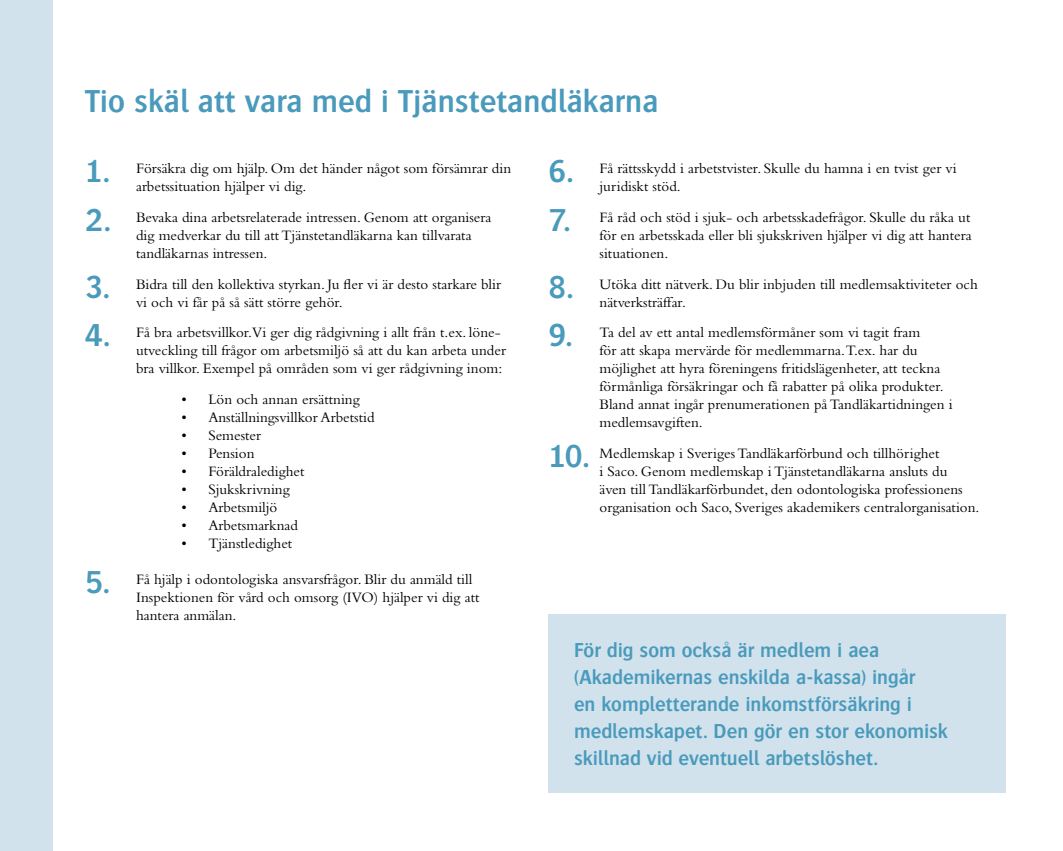
<style>
.page{position:relative;width:1063px;height:851px;background:#fff}
.page>*{position:absolute;margin:0;border:0;box-sizing:border-box;transform-origin:0 0}
.t1{font:600 33px "Bosis";color:#499abb}
.t2{font:600 21px/27px "Bosis";letter-spacing:-.005em;color:#499abb}
.t3{font:15px/18px "Bembo";color:#000}
.s1{font-family:"Bosis";font-weight:600;font-size:33px;color:#499abb}
</style>
<div class="page">
<div style="left:0;top:0;width:53px;height:850px;background:#d1e2ed"></div>
<div style="left:549px;top:614px;width:457px;height:179px;background:#d1e2ed"></div>
<h1 class="t1" style="left:85px;top:84px;width:575px">Tio skäl att vara med i Tjänstetandläkarna</h1>
<p class="t3" style="left:136px;top:159px;width:377px;text-indent:-51px"><span class="s1">1.</span> Försäkra dig om hjälp. Om det händer något som försämrar din arbetssituation hjälper vi dig.</p>
<p class="t3" style="left:136px;top:208px;width:357px;text-indent:-51px"><span class="s1">2.</span> Bevaka dina arbetsrelaterade intressen. Genom att organisera dig medverkar du till att Tjänstetandläkarna kan tillvarata tandläkarnas intressen.</p>
<p class="t3" style="left:136px;top:274px;width:366px;text-indent:-51px"><span class="s1">3.</span> Bidra till den kollektiva styrkan. Ju fler vi är desto starkare blir vi och vi får på så sätt större gehör.</p>
<p class="t3" style="left:136px;top:323px;width:371px;text-indent:-51px"><span class="s1">4.</span> Få bra arbetsvillkor.Vi ger dig rådgivning i allt från t.ex. löne&shy;utveckling till frågor om arbetsmiljö så att du kan arbeta under bra villkor. Exempel på områden som vi ger rådgivning inom:</p>
<p class="t3" style="left:181px;top:390px;width:180px">• Lön och annan ersättning</p>
<p class="t3" style="left:181px;top:408px;width:195px">• Anställningsvillkor Arbetstid</p>
<p class="t3" style="left:181px;top:426px;width:81px">• Semester</p>
<p class="t3" style="left:181px;top:444px;width:75px">• Pension</p>
<p class="t3" style="left:181px;top:462px;width:125px">• Föräldraledighet</p>
<p class="t3" style="left:181px;top:480px;width:110px">• Sjukskrivning</p>
<p class="t3" style="left:181px;top:498px;width:98px">• Arbetsmiljö</p>
<p class="t3" style="left:181px;top:516px;width:118px">• Arbetsmarknad</p>
<p class="t3" style="left:181px;top:534px;width:112px">• Tjänstledighet</p>
<p class="t3" style="left:136px;top:570px;width:345px;text-indent:-51px"><span class="s1">5.</span> Få hjälp i odontologiska ansvarsfrågor. Blir du anmäld till<br>Inspektionen för vård och omsorg (IVO) hjälper vi dig att hantera anmälan.</p>
<p class="t3" style="left:600px;top:159px;width:359px;text-indent:-51px"><span class="s1">6.</span> Få rättsskydd i arbetstvister. Skulle du hamna i en tvist ger vi juridiskt stöd.</p>
<p class="t3" style="left:600px;top:208px;width:374px;text-align:justify;text-indent:-51px"><span class="s1">7.</span> Få råd och stöd i sjuk- och arbetsskadefrågor. Skulle du råka ut för en arbetsskada eller bli sjukskriven hjälper vi dig att hantera situationen.</p>
<p class="t3" style="left:600px;top:274px;width:380px;text-indent:-51px"><span class="s1">8.</span> Utöka ditt nätverk. Du blir inbjuden till medlemsaktiviteter och nätverksträffar.</p>
<p class="t3" style="left:600px;top:323px;width:355px;text-indent:-51px"><span class="s1">9.</span> Ta del av ett antal medlemsförmåner som vi tagit fram<br>för att skapa mervärde för medlemmarna.T.ex. har du möjlighet att hyra föreningens fritidslägenheter, att teckna förmånliga försäkringar och få rabatter på olika produkter.<br>Bland annat ingår prenumerationen på Tandläkartidningen i medlemsavgiften.</p>
<p class="t3" style="left:600px;top:444px;width:381px;text-indent:-51px"><span class="s1">10.</span> Medlemskap i Sveriges Tandläkarförbund och tillhörighet<br>i Saco. Genom medlemskap i Tjänstetandläkarna ansluts du<br>även till Tandläkarförbundet, den odontologiska professionens organisation och Saco, Sveriges akademikers centralorganisation.</p>
<h2 class="t2" style="left:574px;top:636px;width:375px">För dig som också är medlem i aea (Akademikernas enskilda a-kassa) ingår<br>en kompletterande inkomstförsäkring i medlemskapet. Den gör en stor ekonomisk skillnad vid eventuell arbetslöshet.</h2>
</div>
